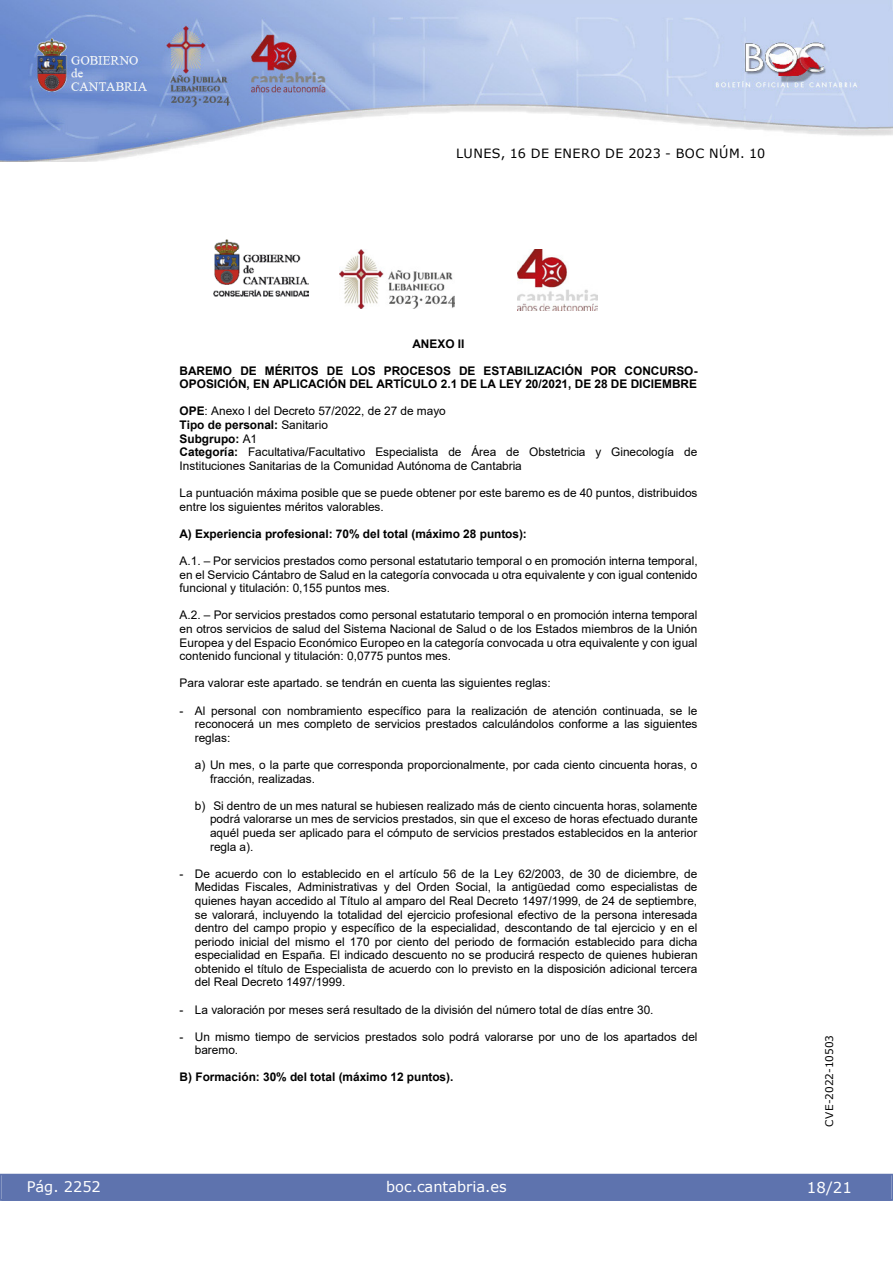
<style>
.page{position:relative;width:893px;height:1263px;background:#fff}
.page>*{position:absolute;margin:0;border:0;box-sizing:border-box;transform-origin:0 0}
.t1{font:15px "Verdana";color:#fff}
.t2{font:14.55px "Verdana 2";color:#fff}
.t3{font:12.75px "Verdana 2";letter-spacing:.035em;color:#000}
.t4{font:11.85px/13.6px "Arial MT3";color:#000;text-align:justify}
.t5{font:11.85px/13.6px "Arial Bold MT2";color:#000}
.t6{font:10.5px "Verdana 2";color:#000}
.s1{font-family:"Arial Bold MT2"}
.s2{font-family:"Arial MT4"}
</style>
<div class="page">
<img style="left:0;top:0;width:893px;height:161px">
<div style="left:1px;top:1174px;width:890px;height:27px;background:#5e73ae"></div>
<img style="left:214px;top:240px;width:95px;height:57px">
<img style="left:339px;top:250px;width:115px;height:59px">
<img style="left:517px;top:250px;width:80px;height:61px">
<p class="t3" style="left:456px;top:144px;width:311px">LUNES, 16 DE ENERO DE 2023 - BOC NÚM. 10</p>
<p class="t5" style="left:413px;top:337px;width:53px">ANEXO II</p>
<p class="t5" style="left:180px;top:364px;width:520px">BAREMO DE MÉRITOS DE LOS PROCESOS DE ESTABILIZACIÓN POR CONCURSO-<br>OPOSICIÓN, EN APLICACIÓN DEL ARTÍCULO 2.1 DE LA LEY 20/2021, DE 28 DE DICIEMBRE</p>
<p class="t4" style="left:180px;top:404px;width:519px;text-align:left"><span class="s1">OPE</span>: Anexo I del Decreto 57/2022, de 27 de mayo<br><span class="s1">Tipo de personal:</span> Sanitario<br><span class="s1">Subgrupo:</span> A1<br><span class="s1">Categoría:</span> Facultativa/Facultativo Especialista de Área de Obstetricia y Ginecología de Instituciones Sanitarias de la Comunidad Autónoma de Cantabria</p>
<p class="t4" style="left:180px;top:486px;width:519px">La puntuación máxima posible que se puede obtener por este baremo es de 40 puntos, distribuidos entre los siguientes méritos valorables.</p>
<p class="t5" style="left:180px;top:527px;width:349px">A) Experiencia profesional: 70% del total (máximo 28 puntos):</p>
<p class="t4" style="left:180px;top:554px;width:519px">A.1. <span class="s2">–</span> Por servicios prestados como personal estatutario temporal o en promoción interna temporal, en el Servicio Cántabro de Salud en la categoría convocada u otra equivalente y con igual contenido funcional y titulación: 0,155 puntos mes.</p>
<p class="t4" style="left:180px;top:608px;width:519px">A.2. <span class="s2">–</span> Por servicios prestados como personal estatutario temporal o en promoción interna temporal en otros servicios de salud del Sistema Nacional de Salud o de los Estados miembros de la Unión Europea y del Espacio Económico Europeo en la categoría convocada u otra equivalente y con igual contenido funcional y titulación: 0,0775 puntos mes.</p>
<p class="t4" style="left:180px;top:676px;width:373px">Para valorar este apartado. se tendrán en cuenta las siguientes reglas:</p>
<p class="t4" style="left:195px;top:704px;width:504px;text-indent:-15px">- Al personal con nombramiento específico para la realización de atención continuada, se le reconocerá un mes completo de servicios prestados calculándolos conforme a las siguientes reglas:</p>
<p class="t4" style="left:210px;top:758px;width:489px;text-indent:-15px">a) Un mes, o la parte que corresponda proporcionalmente, por cada ciento cincuenta horas, o fracción, realizadas.</p>
<p class="t4" style="left:210px;top:798px;width:489px;text-indent:-15px">b) Si dentro de un mes natural se hubiesen realizado más de ciento cincuenta horas, solamente podrá valorarse un mes de servicios prestados, sin que el exceso de horas efectuado durante aquél pueda ser aplicado para el cómputo de servicios prestados establecidos en la anterior regla a).</p>
<p class="t4" style="left:195px;top:866px;width:504px;text-indent:-15px">- De acuerdo con lo establecido en el artículo 56 de la Ley 62/2003, de 30 de diciembre, de Medidas Fiscales, Administrativas y del Orden Social, la antigüedad como especialistas de quienes hayan accedido al Título al amparo del Real Decreto 1497/1999, de 24 de septiembre, se valorará, incluyendo la totalidad del ejercicio profesional efectivo de la persona interesada dentro del campo propio y específico de la especialidad, descontando de tal ejercicio y en el periodo inicial del mismo el 170 por ciento del periodo de formación establecido para dicha especialidad en España. El indicado descuento no se producirá respecto de quienes hubieran obtenido el título de Especialista de acuerdo con lo previsto en la disposición adicional tercera del Real Decreto 1497/1999.</p>
<p class="t4" style="left:180px;top:1002px;width:475px">- La valoración por meses será resultado de la división del número total de días entre 30.</p>
<p class="t4" style="left:195px;top:1030px;width:504px;text-indent:-15px">- Un mismo tiempo de servicios prestados solo podrá valorarse por uno de los apartados del baremo.</p>
<p class="t5" style="left:180px;top:1070px;width:275px">B) Formación: 30% del total (máximo 12 puntos).</p>
<p class="t2" style="left:27px;top:1177px;width:76px">Pág. 2252</p>
<p class="t2" style="left:386px;top:1177px;width:122px">boc.cantabria.es</p>
<p class="t6" style="left:822px;top:1126px;width:93px;rotate:-90deg">CVE-2022-10503</p>
<p class="t1" style="left:807px;top:1177px;width:46px">18/21</p>
</div>
